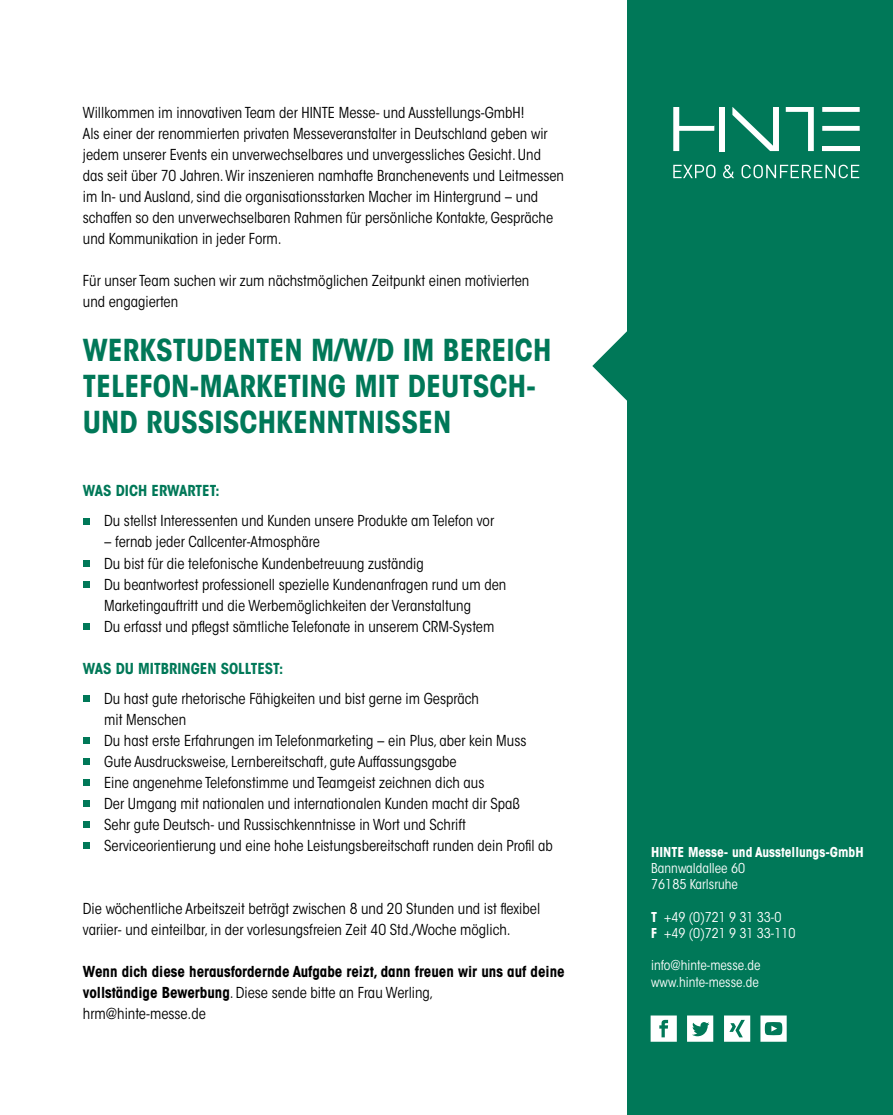
<style>
.page{position:relative;width:893px;height:1115px;background:#fff}
.page>*{position:absolute;margin:0;border:0;box-sizing:border-box;transform-origin:0 0}
.t1{font:700 condensed 30px/36px "ITC Avant Garde Std";color:#007858}
.t2{font:condensed 15px/21px "ITC Avant Garde Std";color:#000}
.t3{font:700 condensed 15px/21px "ITC Avant Garde Std";color:#000}
.t4{font:700 condensed 15px "ITC Avant Garde Std";color:#007858}
.t5{font:condensed 13.5px/16.2px "ITC Avant Garde Std";color:#fff}
.t6{font:700 condensed 13.5px "ITC Avant Garde Std";color:#fff}
.s1{font-weight:400}
.s2{font-weight:700}
</style>
<div class="page">
<svg style="left:83px;top:518px;width:6px;height:6px"></svg>
<svg style="left:83px;top:560px;width:6px;height:6px"></svg>
<svg style="left:83px;top:581px;width:6px;height:6px"></svg>
<svg style="left:83px;top:623px;width:6px;height:6px"></svg>
<svg style="left:83px;top:695px;width:6px;height:6px"></svg>
<svg style="left:83px;top:737px;width:6px;height:6px"></svg>
<svg style="left:83px;top:758px;width:6px;height:6px"></svg>
<svg style="left:83px;top:779px;width:6px;height:6px"></svg>
<svg style="left:83px;top:800px;width:6px;height:6px"></svg>
<svg style="left:83px;top:821px;width:6px;height:6px"></svg>
<svg style="left:83px;top:842px;width:6px;height:6px"></svg>
<div style="left:627px;top:0;width:266px;height:1114px;background:#007858"></div>
<svg style="left:673px;top:107px;width:41px;height:44px"></svg>
<div style="left:719px;top:107px;width:6px;height:44px;background:#fff"></div>
<svg style="left:732px;top:107px;width:47px;height:44px"></svg>
<svg style="left:786px;top:107px;width:28px;height:44px"></svg>
<svg style="left:822px;top:107px;width:38px;height:24px"></svg>
<div style="left:822px;top:146px;width:38px;height:5px;background:#fff"></div>
<svg style="left:673px;top:165px;width:42px;height:13px"></svg>
<svg style="left:723px;top:165px;width:11px;height:13px"></svg>
<svg style="left:741px;top:165px;width:118px;height:13px"></svg>
<svg style="left:592px;top:331px;width:35px;height:70px"></svg>
<svg style="left:651px;top:1015px;width:26px;height:26px"></svg>
<svg style="left:687px;top:1015px;width:26px;height:26px"></svg>
<svg style="left:724px;top:1015px;width:26px;height:26px"></svg>
<svg style="left:760px;top:1015px;width:27px;height:26px"></svg>
<p class="t2" style="left:83px;top:102px;width:483px">Willkommen im innovativen Team der HINTE Messe- und Ausstellungs-GmbH!<br>Als einer der renommierten privaten Messeveranstalter in Deutschland geben wir jedem unserer Events ein unverwechselbares und unvergessliches Gesicht. Und das seit über 70 Jahren. Wir inszenieren namhafte Branchenevents und Leitmessen im In- und Ausland, sind die organisationsstarken Macher im Hintergrund – und schaffen so den unverwechselbaren Rahmen für persönliche Kontakte, Gespräche und Kommunikation in jeder Form.</p>
<p class="t2" style="left:83px;top:270px;width:448px">Für unser Team suchen wir zum nächstmöglichen Zeitpunkt einen motivierten und engagierten</p>
<h1 class="t1" style="left:83px;top:332px;width:470px">WERKSTUDENTEN M/W/D IM BEREICH<br>TELEFON-MARKETING MIT DEUTSCH-<br>UND RUSSISCHKENNTNISSEN</h1>
<p class="t4" style="left:83px;top:481px;width:138px">WAS DICH ERWARTET:</p>
<p class="t2" style="left:104px;top:510px;width:391px">Du stellst Interessenten und Kunden unsere Produkte am Telefon vor</p>
<p class="t2" style="left:104px;top:531px;width:404px">– fernab jeder Callcenter-Atmosphäre<br>Du bist für die telefonische Kundenbetreuung zuständig<br>Du beantwortest professionell spezielle Kundenanfragen rund um den Marketingauftritt und die Werbemöglichkeiten der Veranstaltung<br>Du erfasst und pflegst sämtliche Telefonate in unserem CRM-System</p>
<p class="t4" style="left:83px;top:658px;width:202px">WAS DU MITBRINGEN SOLLTEST:</p>
<p class="t2" style="left:104px;top:687px;width:450px">Du hast gute rhetorische Fähigkeiten und bist gerne im Gespräch<br>mit Menschen<br>Du hast erste Erfahrungen im Telefonmarketing – ein Plus, aber kein Muss Gute Ausdrucksweise, Lernbereitschaft, gute Auffassungsgabe<br>Eine angenehme Telefonstimme und Teamgeist zeichnen dich aus<br>Der Umgang mit nationalen und internationalen Kunden macht dir Spaß<br>Sehr gute Deutsch- und Russischkenntnisse in Wort und Schrift Serviceorientierung und eine hohe Leistungsbereitschaft runden dein Profil ab</p>
<p class="t2" style="left:83px;top:897px;width:459px">Die wöchentliche Arbeitszeit beträgt zwischen 8 und 20 Stunden und ist flexibel variier- und einteilbar, in der vorlesungsfreien Zeit 40 Std./Woche möglich.</p>
<p class="t3" style="left:83px;top:960px;width:483px">Wenn dich diese herausfordernde Aufgabe reizt, dann freuen wir uns auf deine vollständige Bewerbung<span class="s1">. Diese sende bitte an Frau Werling,<br>hrm@hinte-messe.de</span></p>
<p class="t6" style="left:651px;top:843px;width:214px">HINTE Messe- und Ausstellungs-GmbH</p>
<p class="t5" style="left:651px;top:859px;width:95px">Bannwaldallee 60<br>76185 Karlsruhe</p>
<p class="t5" style="left:651px;top:908px;width:146px"><span class="s2">T</span> +49 (0)721 9 31 33-0<br><span class="s2">F</span> +49 (0)721 9 31 33-110</p>
<p class="t5" style="left:651px;top:957px;width:111px">info@hinte-messe.de www.hinte-messe.de</p>
</div>
